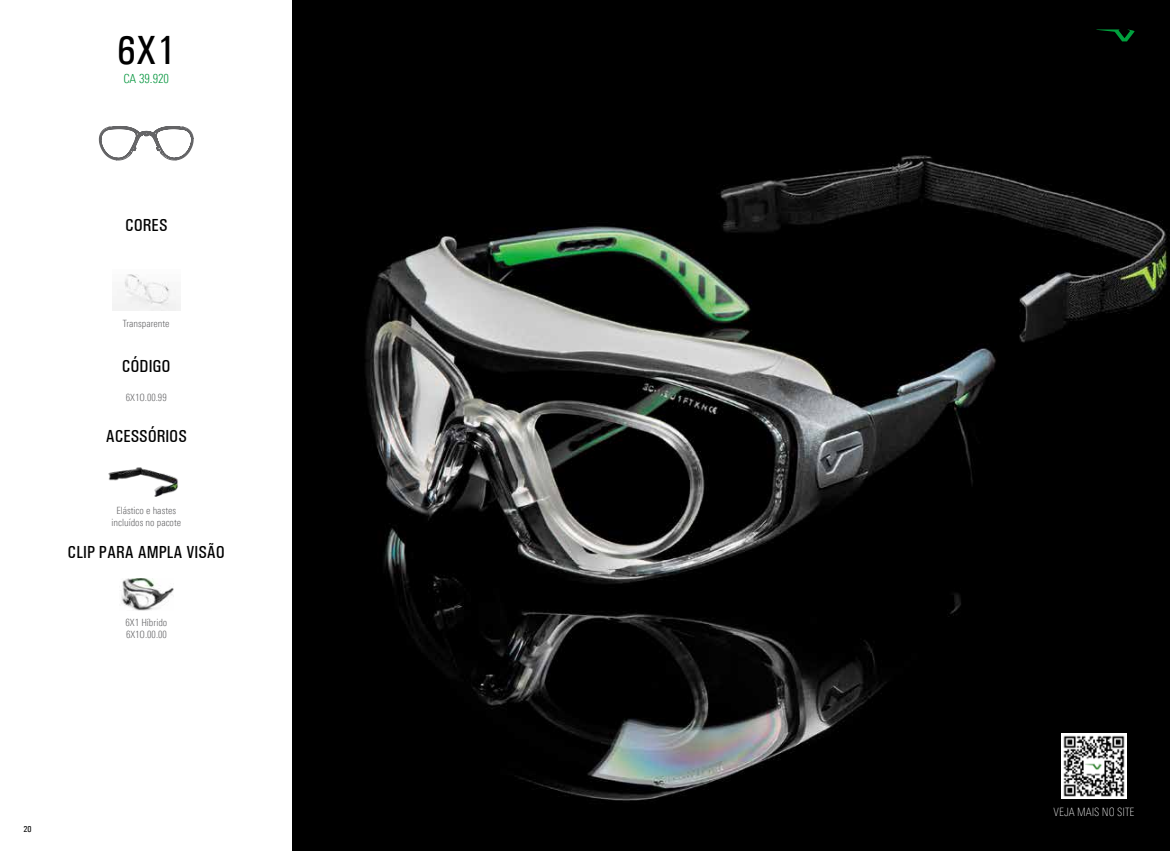
<style>
.page{position:relative;width:1170px;height:851px;background:#fff}
.page>*{position:absolute;margin:0;border:0;box-sizing:border-box;transform-origin:0 0}
.t1{font:500 condensed 40.88px "Univers";color:#000}
.t2{font:500 condensed 17.5px "Univers";color:#000}
.t3{font:300 condensed 12.5px "Univers Next Pro";color:#00943b}
.t4{font:100 condensed 11.5px "Linotype Univers";color:#fff}
.t5{font:300 condensed 10px/12px "Univers Next Pro";color:#646466}
.t6{font:500 condensed 8.75px "Univers";color:#000}
</style>
<div class="page">
<img style="left:292px;top:11px;width:877px;height:839px">
<svg style="left:99px;top:126px;width:94px;height:34px"></svg>
<img style="left:120px;top:578px;width:54px;height:32px">
<img style="left:112px;top:274px;width:68px;height:36px">
<img style="left:108px;top:467px;width:70px;height:30px">
<img style="left:1061px;top:733px;width:65px;height:65px">
<svg style="left:1096px;top:29px;width:38px;height:12px"></svg>
<h1 class="t1" style="left:117px;top:26px;width:60px">6X1</h1>
<p class="t3" style="left:123px;top:71px;width:47px">CA 39.920</p>
<h2 class="t2" style="left:125px;top:215px;width:44px">CORES</h2>
<p class="t5" style="left:123px;top:317px;width:48px">Transparente</p>
<h2 class="t2" style="left:122px;top:355px;width:50px">CÓDIGO</h2>
<p class="t5" style="left:126px;top:391px;width:42px">6X1O.00.99</p>
<h2 class="t2" style="left:106px;top:426px;width:82px">ACESSÓRIOS</h2>
<p class="t5" style="left:111px;top:504px;width:71px;text-align:center">Elástico e hastes incluídos no pacote</p>
<h2 class="t2" style="left:68px;top:541px;width:159px">CLIP PARA AMPLA VISÃO</h2>
<p class="t5" style="left:126px;top:616px;width:43px">6X1 Híbrido<br>6X1O.00.00</p>
<p class="t6" style="left:24px;top:823px;width:10px">20</p>
<p class="t4" style="left:1053px;top:804px;width:82px">VEJA MAIS NO SITE</p>
</div>
